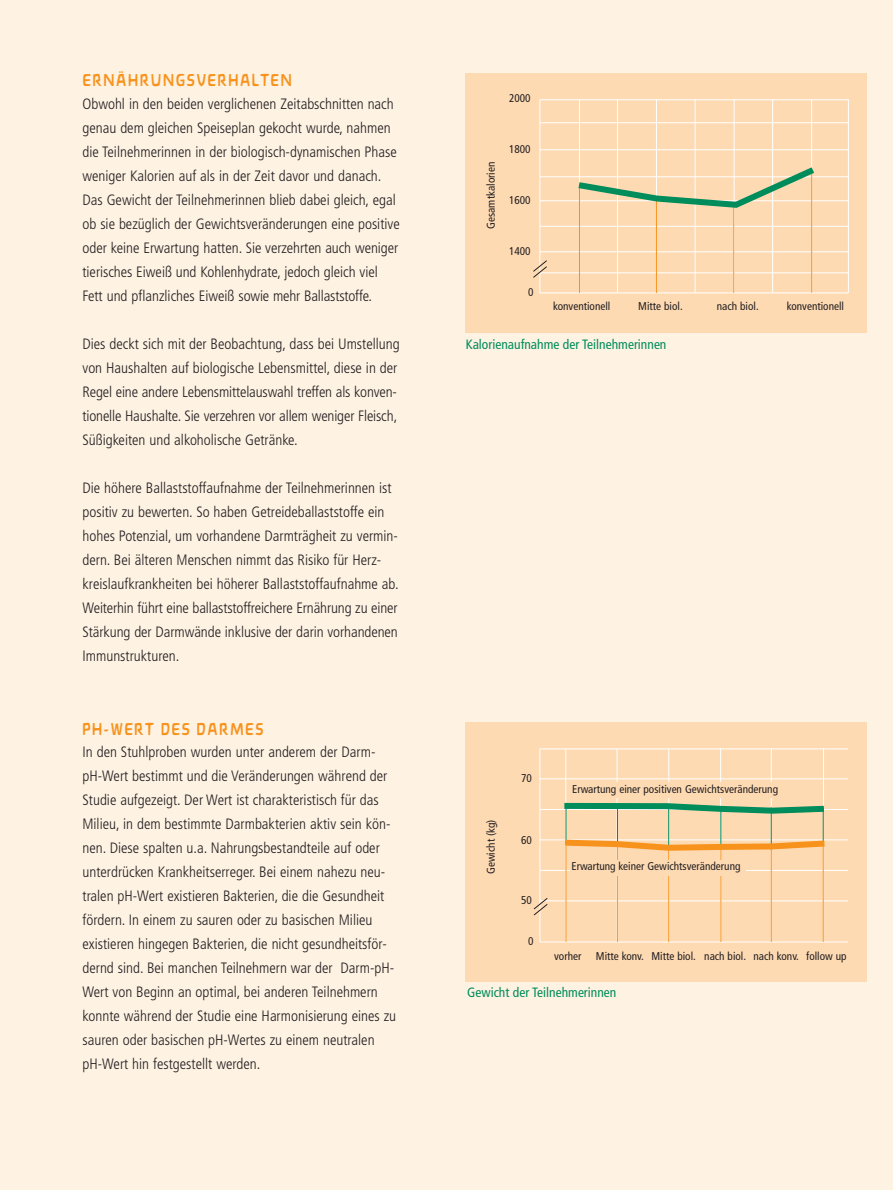
<style>
.page{position:relative;width:893px;height:1190px;background:#fef2e3}
.page>*{position:absolute;margin:0;border:0;box-sizing:border-box;transform-origin:0 0}
.t1{font:700 condensed 18px "Novalis";letter-spacing:.055em;color:#f7931d}
.t2{font:300 condensed 15px/24px "Frutiger";color:#231f20}
.t3{font:condensed 13.5px "Frutiger";color:#008c5b}
.t4{font:condensed 11.25px "Frutiger";color:#231f20}
</style>
<div class="page">
<div style="left:466px;top:73px;width:401px;height:260px;background:#fedab3"></div>
<svg style="left:539px;top:100px;width:309px;height:194px"></svg>
<hr style="left:579px;top:99px;width:1px;height:194px;background:#fff">
<hr style="left:617px;top:99px;width:1px;height:194px;background:#fff">
<hr style="left:656px;top:99px;width:1px;height:194px;background:#fff">
<hr style="left:695px;top:99px;width:1px;height:194px;background:#fff">
<hr style="left:734px;top:99px;width:1px;height:194px;background:#fff">
<hr style="left:772px;top:99px;width:1px;height:194px;background:#fff">
<hr style="left:811px;top:99px;width:1px;height:194px;background:#fff">
<hr style="left:848px;top:99px;width:1px;height:194px;background:#fff">
<hr style="left:539px;top:99px;width:309px;height:1px;background:#fff">
<hr style="left:540px;top:122px;width:308px;height:1px;background:#fff">
<hr style="left:540px;top:149px;width:308px;height:1px;background:#fff">
<hr style="left:540px;top:176px;width:308px;height:1px;background:#fff">
<hr style="left:540px;top:200px;width:308px;height:1px;background:#fff">
<hr style="left:540px;top:226px;width:308px;height:1px;background:#fff">
<hr style="left:540px;top:251px;width:308px;height:1px;background:#fff">
<hr style="left:540px;top:272px;width:308px;height:1px;background:#fff">
<hr style="left:579px;top:186px;width:1px;height:107px;background:#f7931d">
<hr style="left:656px;top:198px;width:1px;height:95px;background:#f7931d">
<hr style="left:733px;top:204px;width:1px;height:89px;background:#f7931d">
<hr style="left:811px;top:171px;width:1px;height:122px;background:#f7931d">
<div style="left:466px;top:722px;width:401px;height:260px;background:#fedab3"></div>
<svg style="left:539px;top:750px;width:309px;height:193px"></svg>
<hr style="left:565px;top:749px;width:1px;height:193px;background:#fff">
<hr style="left:617px;top:749px;width:1px;height:193px;background:#fff">
<hr style="left:668px;top:749px;width:1px;height:193px;background:#fff">
<hr style="left:720px;top:748px;width:1px;height:194px;background:#fff">
<hr style="left:771px;top:748px;width:1px;height:194px;background:#fff">
<hr style="left:823px;top:748px;width:1px;height:194px;background:#fff">
<hr style="left:539px;top:749px;width:309px;height:1px;background:#fff">
<hr style="left:540px;top:778px;width:308px;height:1px;background:#fff">
<hr style="left:540px;top:809px;width:308px;height:1px;background:#fff">
<hr style="left:540px;top:839px;width:308px;height:1px;background:#fff">
<hr style="left:540px;top:870px;width:308px;height:1px;background:#fff">
<hr style="left:540px;top:901px;width:308px;height:1px;background:#fff">
<svg style="left:572px;top:162px;width:249px;height:49px"></svg>
<svg style="left:533px;top:260px;width:15px;height:656px"></svg>
<hr style="left:566px;top:842px;width:1px;height:100px;background:#f7931d">
<hr style="left:617px;top:842px;width:1px;height:100px;background:#f7931d">
<hr style="left:668px;top:847px;width:1px;height:95px;background:#f7931d">
<hr style="left:720px;top:846px;width:1px;height:96px;background:#f7931d">
<hr style="left:771px;top:847px;width:1px;height:95px;background:#f7931d">
<hr style="left:823px;top:842px;width:1px;height:100px;background:#f7931d">
<hr style="left:566px;top:807px;width:1px;height:37px;background:#008c5b">
<hr style="left:617px;top:807px;width:1px;height:39px;background:#008c5b">
<hr style="left:668px;top:807px;width:1px;height:42px;background:#008c5b">
<hr style="left:720px;top:807px;width:1px;height:41px;background:#008c5b">
<hr style="left:771px;top:807px;width:1px;height:42px;background:#008c5b">
<hr style="left:823px;top:807px;width:1px;height:37px;background:#008c5b">
<svg style="left:558px;top:800px;width:272px;height:17px"></svg>
<svg style="left:559px;top:836px;width:272px;height:18px"></svg>
<div style="left:570px;top:861px;width:175px;height:15px;background:#fedab3"></div>
<div style="left:571px;top:783px;width:215px;height:15px;background:#fedab3"></div>
<p class="t1" style="left:83px;top:74px;width:211px">ERNÄHRUNGSVERHALTEN</p>
<p class="t2" style="left:83px;top:93px;width:319px">Obwohl in den beiden verglichenen Zeitabschnitten nach genau dem gleichen Speiseplan gekocht wurde, nahmen die Teilnehmerinnen in der biologisch-dynamischen Phase weniger Kalorien auf als in der Zeit davor und danach.<br>Das Gewicht der Teilnehmerinnen blieb dabei gleich, egal ob sie bezüglich der Gewichtsveränderungen eine positive oder keine Erwartung hatten. Sie verzehrten auch weniger tierisches Eiweiß und Kohlenhydrate, jedoch gleich viel Fett und pflanzliches Eiweiß sowie mehr Ballaststoffe.</p>
<p class="t2" style="left:83px;top:333px;width:319px">Dies deckt sich mit der Beobachtung, dass bei Umstellung von Haushalten auf biologische Lebensmittel, diese in der Regel eine andere Lebensmittelauswahl treffen als konven&shy;tionelle Haushalte. Sie verzehren vor allem weniger Fleisch, Süßigkeiten und alkoholische Getränke.</p>
<p class="t2" style="left:83px;top:477px;width:318px">Die höhere Ballaststoffaufnahme der Teilnehmerinnen ist positiv zu bewerten. So haben Getreideballaststoffe ein hohes Potenzial, um vorhandene Darmträgheit zu vermin&shy;dern. Bei älteren Menschen nimmt das Risiko für Herz&shy;kreislaufkrankheiten bei höherer Ballaststoffaufnahme ab.<br>Weiterhin führt eine ballaststoffreichere Ernährung zu einer Stärkung der Darmwände inklusive der darin vorhandenen Immunstrukturen.</p>
<p class="t1" style="left:83px;top:722px;width:183px">PH-WERT DES DARMES</p>
<p class="t2" style="left:83px;top:741px;width:315px">In den Stuhlproben wurden unter anderem der Darm&shy;pH-Wert bestimmt und die Veränderungen während der Studie aufgezeigt. Der Wert ist charakteristisch für das Milieu, in dem bestimmte Darmbakterien aktiv sein kön&shy;nen. Diese spalten u.a. Nahrungsbestandteile auf oder unterdrücken Krankheitserreger. Bei einem nahezu neu&shy;tralen pH-Wert existieren Bakterien, die die Gesundheit fördern. In einem zu sauren oder zu basischen Milieu existieren hingegen Bakterien, die nicht gesundheitsför&shy;dernd sind. Bei manchen Teilnehmern war der Darm-pH-Wert von Beginn an optimal, bei anderen Teilnehmern konnte während der Studie eine Harmonisierung eines zu sauren oder basischen pH-Wertes zu einem neutralen pH-Wert hin festgestellt werden.</p>
<p class="t4" style="left:509px;top:94px;width:23px">2000</p>
<p class="t4" style="left:486px;top:229px;width:69px;rotate:-90deg">Gesamtkalorien</p>
<p class="t4" style="left:509px;top:145px;width:23px">1800</p>
<p class="t4" style="left:509px;top:196px;width:23px">1600</p>
<p class="t4" style="left:509px;top:247px;width:23px">1400</p>
<p class="t4" style="left:528px;top:287px;width:7px">0</p>
<p class="t4" style="left:553px;top:302px;width:59px">konventionell</p>
<p class="t4" style="left:638px;top:302px;width:46px">Mitte biol.</p>
<p class="t4" style="left:717px;top:302px;width:43px">nach biol.</p>
<p class="t4" style="left:787px;top:302px;width:59px">konventionell</p>
<p class="t3" style="left:466px;top:339px;width:202px">Kalorienaufnahme der Teilnehmerinnen</p>
<p class="t4" style="left:486px;top:874px;width:56px;rotate:-90deg">Gewicht (kg)</p>
<p class="t4" style="left:521px;top:773px;width:12px">70</p>
<p class="t4" style="left:521px;top:835px;width:12px">60</p>
<p class="t4" style="left:521px;top:896px;width:12px">50</p>
<p class="t4" style="left:528px;top:936px;width:7px">0</p>
<p class="t4" style="left:572px;top:784px;width:207px">Erwartung einer positiven Gewichtsveränderung</p>
<p class="t4" style="left:572px;top:862px;width:170px">Erwartung keiner Gewichtsveränderung</p>
<p class="t4" style="left:651px;top:951px;width:96px">Mitte biol. nach biol.</p>
<p class="t4" style="left:806px;top:951px;width:42px">follow up</p>
<p class="t4" style="left:554px;top:951px;width:29px">vorher</p>
<p class="t4" style="left:596px;top:951px;width:49px">Mitte konv.</p>
<p class="t4" style="left:754px;top:951px;width:47px">nach konv.</p>
<p class="t3" style="left:467px;top:987px;width:151px">Gewicht der Teilnehmerinnen</p>
</div>
